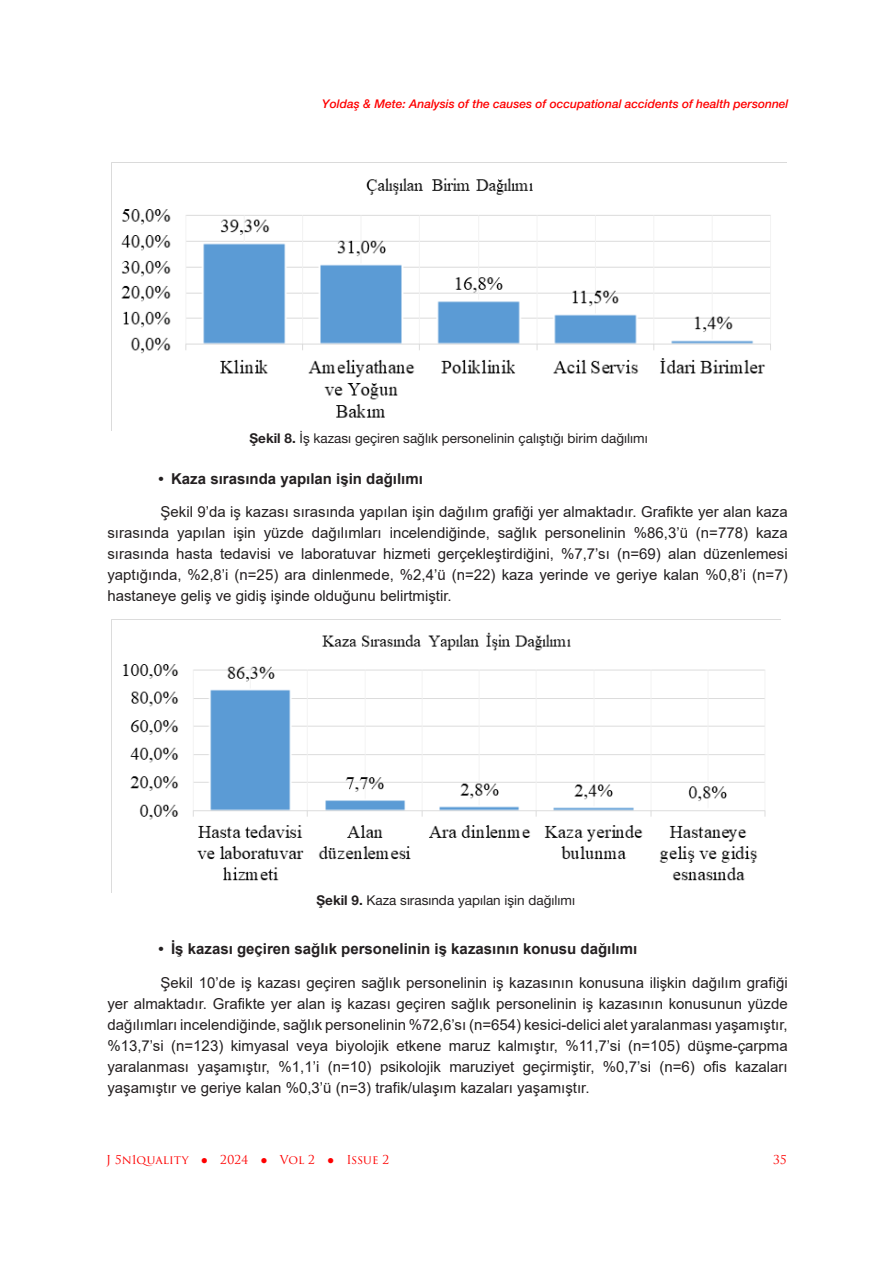
<style>
.page{position:relative;width:893px;height:1263px;background:#fff}
.page>*{position:absolute;margin:0;border:0;box-sizing:border-box;transform-origin:0 0}
.Metin{font:15px/21px "Arial";color:#231f20;text-align:justify}
.t1{font:700 15px "Arial";color:#231f20}
.Tablo_Baş{font:13.5px "Helvetica Neue LT 55 Rm";color:#231f20}
.t2{font:12px "Helvetica Neue LT 66 Md It";color:#fe0000}
.t3{font:12px "Trajan Pro 3";color:#fe0000}
.s1{font-family:"Helvetica Neue LT 75 Bd"}
.s2{font-family:"Sylfaen"}
</style>
<div class="page">
<img style="left:111px;top:162px;width:676px;height:268px">
<img style="left:111px;top:619px;width:670px;height:273px">
<p class="t2" style="left:322px;top:97px;width:468px">Yoldaş &amp; Mete: Analysis of the causes of occupational accidents of health personnel</p>
<p class="Tablo_Baş" style="left:250px;top:430px;width:400px"><span class="s1">Şekil 8.</span> İş kazası geçiren sağlık personelinin çalıştığı birim dağılımı</p>
<p class="t1" style="left:158px;top:468px;width:266px">• Kaza sırasında yapılan işin dağılımı</p>
<p class="Metin" style="left:107px;top:501px;width:682px;text-indent:53px">Şekil 9’da iş kazası sırasında yapılan işin dağılım grafiği yer almaktadır. Grafikte yer alan kaza sırasında yapılan işin yüzde dağılımları incelendiğinde, sağlık personelinin %86,3’ü (n=778) kaza sırasında hasta tedavisi ve laboratuvar hizmeti gerçekleştirdiğini, %7,7’sı (n=69) alan düzenlemesi yaptığında, %2,8’i (n=25) ara dinlenmede, %2,4’ü (n=22) kaza yerinde ve geriye kalan %0,8’i (n=7) hastaneye geliş ve gidiş işinde olduğunu belirtmiştir.</p>
<p class="Tablo_Baş" style="left:316px;top:892px;width:260px"><span class="s1">Şekil 9.</span> Kaza sırasında yapılan işin dağılımı</p>
<p class="t1" style="left:158px;top:939px;width:480px">• İş kazası geçiren sağlık personelinin iş kazasının konusu dağılımı</p>
<p class="Metin" style="left:107px;top:972px;width:682px;text-indent:53px">Şekil 10’de iş kazası geçiren sağlık personelinin iş kazasının konusuna ilişkin dağılım grafiği yer almaktadır. Grafikte yer alan iş kazası geçiren sağlık personelinin iş kazasının konusunun yüzde dağılımları incelendiğinde, sağlık personelinin %72,6’sı (n=654) kesici-delici alet yaralanması yaşamıştır, %13,7’si (n=123) kimyasal veya biyolojik etkene maruz kalmıştır, %11,7’si (n=105) düşme-çarpma yaralanması yaşamıştır, %1,1’i (n=10) psikolojik maruziyet geçirmiştir, %0,7’si (n=6) ofis kazaları yaşamıştır ve geriye kalan %0,3’ü (n=3) trafik/ulaşım kazaları yaşamıştır.</p>
<p class="t3" style="left:106px;top:1152px;width:284px">J 5n1quality <span class="s2">●</span> 2024 <span class="s2">●</span> Vol 2 <span class="s2">●</span> Issue 2</p>
<p class="t3" style="left:773px;top:1152px;width:15px">35</p>
</div>
